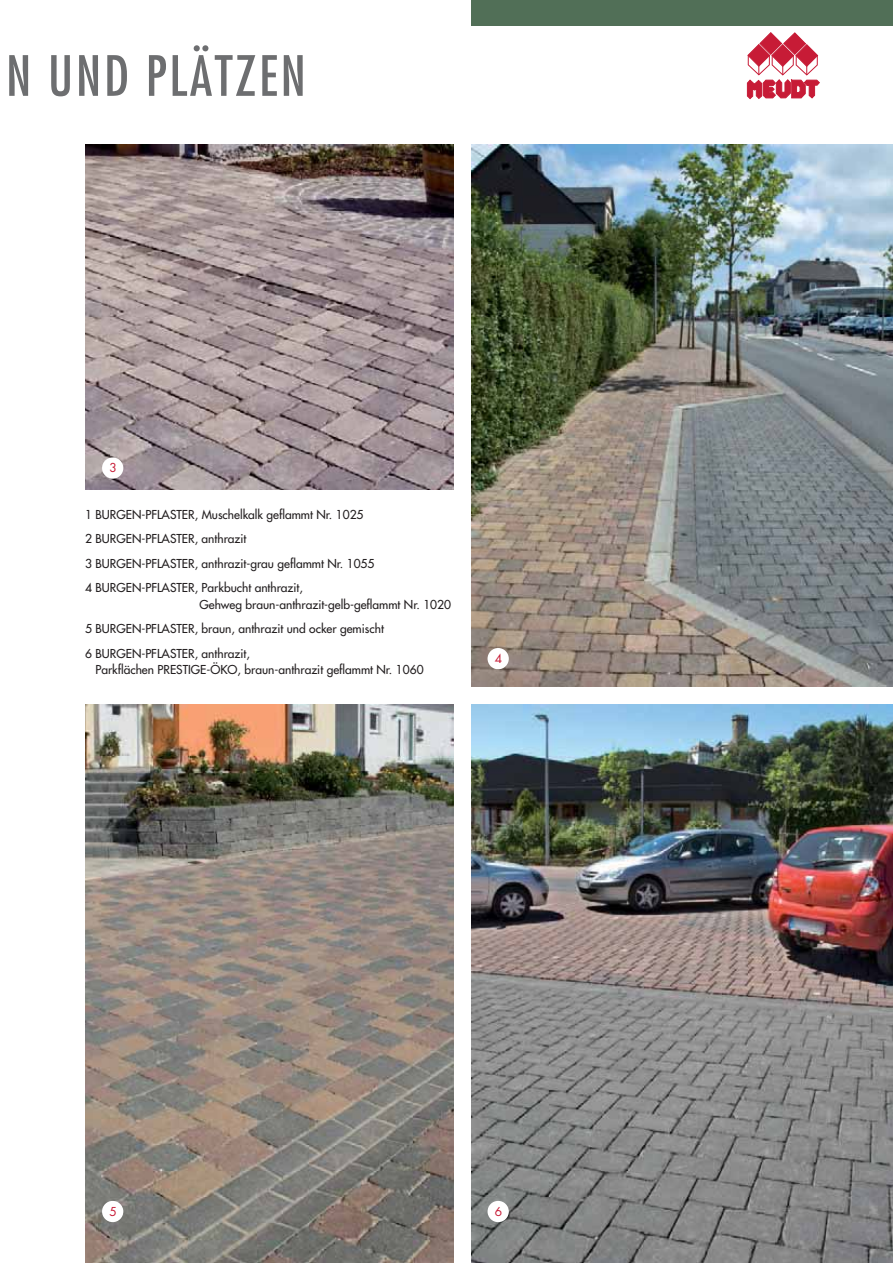
<style>
.page{position:relative;width:893px;height:1263px;background:#fff}
.page>*{position:absolute;margin:0;border:0;box-sizing:border-box;transform-origin:0 0}
.t1{font:condensed 54px "Futura LT";letter-spacing:.05em;color:#6d6e70}
.t2{font:12px/24.6px "Futura";color:#231f20}
.t3{font:500 12px/24.6px "Futura CE";color:#231f20}
.t4{font:12px "Futura LT";color:#c71b36}
.s1{font-family:"Futura";font-weight:400}
.s2{font-family:"Futura CE";font-weight:500}
</style>
<div class="page">
<div style="left:471px;top:0;width:422px;height:26px;background:#516f57"></div>
<svg style="left:747px;top:32px;width:72px;height:67px"></svg>
<img style="left:85px;top:145px;width:368px;height:345px">
<img style="left:471px;top:705px;width:422px;height:558px">
<img style="left:85px;top:705px;width:368px;height:558px">
<div style="left:102px;top:1201px;width:21px;height:21px;background:#fff;border-radius:50%"></div>
<div style="left:487px;top:1201px;width:22px;height:21px;background:#fff;border-radius:50%"></div>
<img style="left:471px;top:145px;width:422px;height:542px">
<div style="left:102px;top:457px;width:21px;height:22px;background:#fff;border-radius:50%"></div>
<div style="left:487px;top:648px;width:22px;height:21px;background:#fff;border-radius:50%"></div>
<h1 class="t1" style="left:6px;top:51px;width:301px">N UND PLÄTZEN</h1>
<p class="t4" style="left:109px;top:462px;width:9px">3</p>
<p class="t3" style="left:85px;top:502px;width:280px">1 BURGEN-PFLASTER, Muschelkalk geflammt Nr. 1025<br>2 BURGEN-PFLASTER, <span class="s1">anthrazit</span></p>
<p class="t2" style="left:85px;top:552px;width:291px"><span class="s2">3 BURGEN-PFLASTER,</span> anthrazit-grau geflammt Nr. 1055</p>
<p class="t3" style="left:85px;top:576px;width:219px">4 BURGEN-PFLASTER, Parkbucht <span class="s1">anthrazit,</span></p>
<p class="t2" style="left:85px;top:593px;width:367px;text-indent:114px">Gehweg braun-anthrazit-gelb-geflammt Nr. 1020<br><span class="s2">5 BURGEN-PFLASTER, braun,</span> anthrazit und ocker gemischt</p>
<p class="t3" style="left:85px;top:641px;width:166px">6 BURGEN-PFLASTER, <span class="s1">anthrazit,</span></p>
<p class="t2" style="left:95px;top:658px;width:330px">Parkflächen PRESTIGE-ÖKO, braun-anthrazit geflammt Nr. 1060</p>
<p class="t4" style="left:495px;top:653px;width:9px">4</p>
<p class="t4" style="left:109px;top:1206px;width:9px">5</p>
<p class="t4" style="left:495px;top:1206px;width:9px">6</p>
</div>
